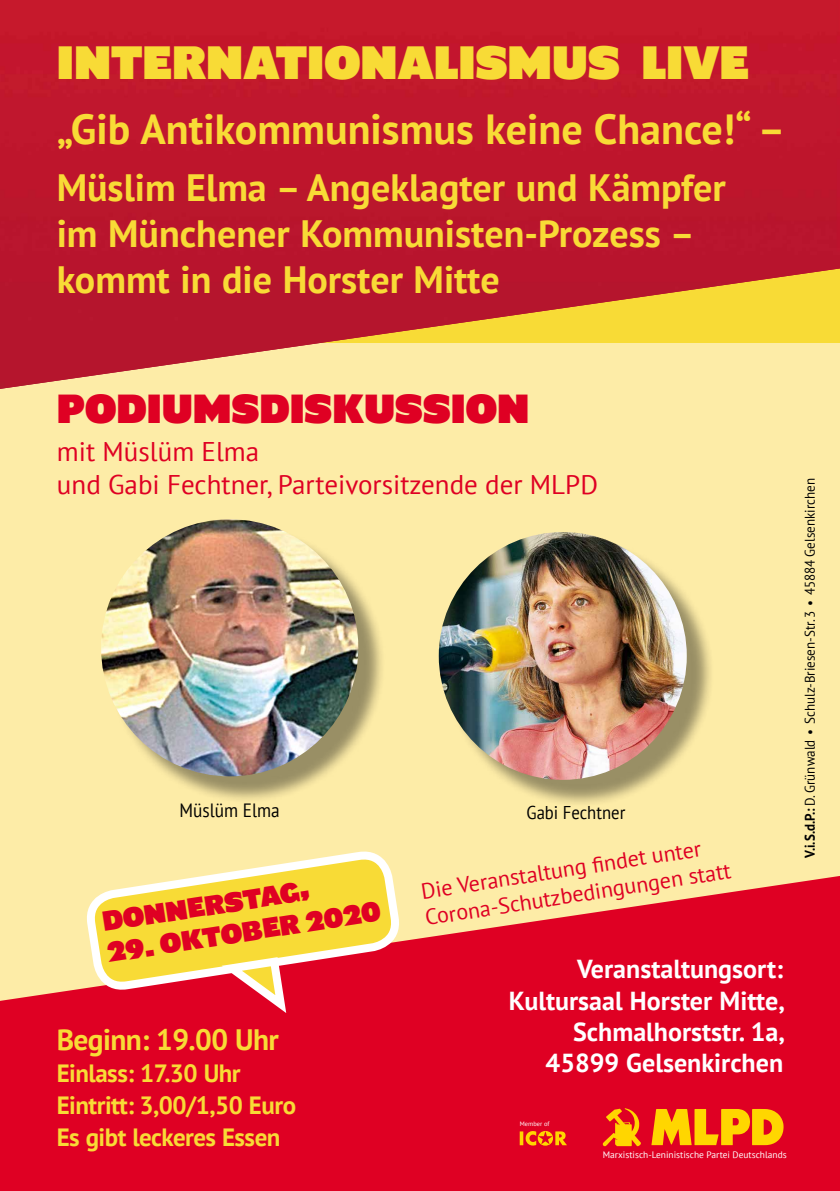
<style>
.page{position:relative;width:840px;height:1191px;background:#fff}
.page>*{position:absolute;margin:0;border:0;box-sizing:border-box;transform-origin:0 0}
.t1{font:46px "Shire Derbyshire";color:#f8db36}
.t2{font:700 42px "PT Sans";color:#f8db36}
.t3{font:40px "Shire Derbyshire";color:#df0023}
.t4{font:700 38px/46px "PT Sans";color:#f8db36}
.t5{font:700 29.4px "PT Sans";letter-spacing:-.02em;color:#f8db36}
.t6{font:27.2px "Shire Derbyshire";color:#df0023}
.t7{font:27px/32.4px "PT Sans";color:#df0023}
.t8{font:700 26px/31.2px "PT Sans";color:#fff;text-align:right}
.t9{font:700 25px/31.8px "PT Sans";letter-spacing:-.02em;color:#f8db36}
.t10{font:22px/26.4px "PT Sans";color:#df0023}
.t11{font:19.2px "PT Sans";color:#000;scale:.9 1}
.t12{font:18.6px "PT Sans";color:#000;scale:.9 1}
.t13{font:14px "PT Sans";color:#000;scale:.93 1}
.t14{font:9.4px "PT Sans";color:#fff}
.t15{font:6.4px "PT Sans";color:#fff}
.s1{font-weight:700}
</style>
<div class="page">
<div style="left:0;top:240px;width:839px;height:794px;background:#fdeca7"></div>
<svg style="left:0;top:876px;width:839px;height:315px;background:#e21d33"></svg>
<svg style="left:602px;top:1108px;width:38px;height:38px"></svg>
<svg style="left:519px;top:1130px;width:47px;height:15px"></svg>
<svg style="left:651px;top:1108px;width:132px;height:37px;background:#f48f0b"></svg>
<svg style="left:87px;top:851px;width:311px;height:216px;background:#ee824b"></svg>
<svg style="left:220px;top:952px;width:71px;height:70px;background:#ec7262"></svg>
<div style="left:107px;top:525px;width:279px;height:279px;background:#000;opacity:.4"></div>
<img style="left:101px;top:519px;width:257px;height:257px;border-radius:128px">
<img style="left:0;top:0;width:839px;height:389px">
<div style="left:444px;top:538px;width:270px;height:269px;background:#000;opacity:.4"></div>
<img style="left:438px;top:532px;width:248px;height:248px;border-radius:124px">
<p class="t1" style="left:57px;top:37px;width:693px">INTERNATIONALISMUS LIVE</p>
<p class="t2" style="left:57px;top:101px;width:730px">„Gib Antikommunismus keine Chance!“ –</p>
<p class="t4" style="left:57px;top:164px;width:670px">Müslim Elma – Angeklagter und Kämpfer im Münchener Kommunisten-Prozess – kommt in die Horster Mitte</p>
<p class="t3" style="left:57px;top:386px;width:473px">PODIUMSDISKUSSION</p>
<p class="t7" style="left:57px;top:435px;width:542px">mit Müslüm Elma<br>und Gabi Fechtner, Parteivorsitzende der MLPD</p>
<p class="t11" style="left:179px;top:798px;width:113px">Müslüm Elma</p>
<p class="t6" style="left:100px;top:906px;width:211px;rotate:-9deg">DONNERSTAG,</p>
<p class="t6" style="left:105px;top:937px;width:277px;rotate:-9deg">29. OKTOBER 2020</p>
<p class="t5" style="left:57px;top:1020px;width:223px">Beginn: 19.00 Uhr</p>
<p class="t9" style="left:57px;top:1057px;width:241px">Einlass: 17.30 Uhr<br>Eintritt: 3,00/1,50 Euro<br>Es gibt leckeres Essen</p>
<p class="t12" style="left:526px;top:801px;width:111px">Gabi Fechtner</p>
<p class="t10" style="left:419px;top:878px;width:310px;rotate:-9deg">Die Veranstaltung fi ndet unter<br>Corona-Schutzbedingungen statt</p>
<p class="t8" style="left:508px;top:953px;width:277px">Veranstaltungsort:<br>Kultursaal Horster Mitte,<br>Schmalhorststr. 1a,<br>45899 Gelsenkirchen</p>
<p class="t15" style="left:519px;top:1119px;width:31px">Member of</p>
<p class="t14" style="left:602px;top:1149px;width:185px">Marxistisch-Leninistische Partei Deutschlands</p>
<p class="t13" style="left:800px;top:857px;width:409px;rotate:-90deg"><span class="s1">V.i.S.d.P.:</span> D. Grünwald • Schulz-Briesen-Str. 3 • 45884 Gelsenkirchen</p>
</div>
